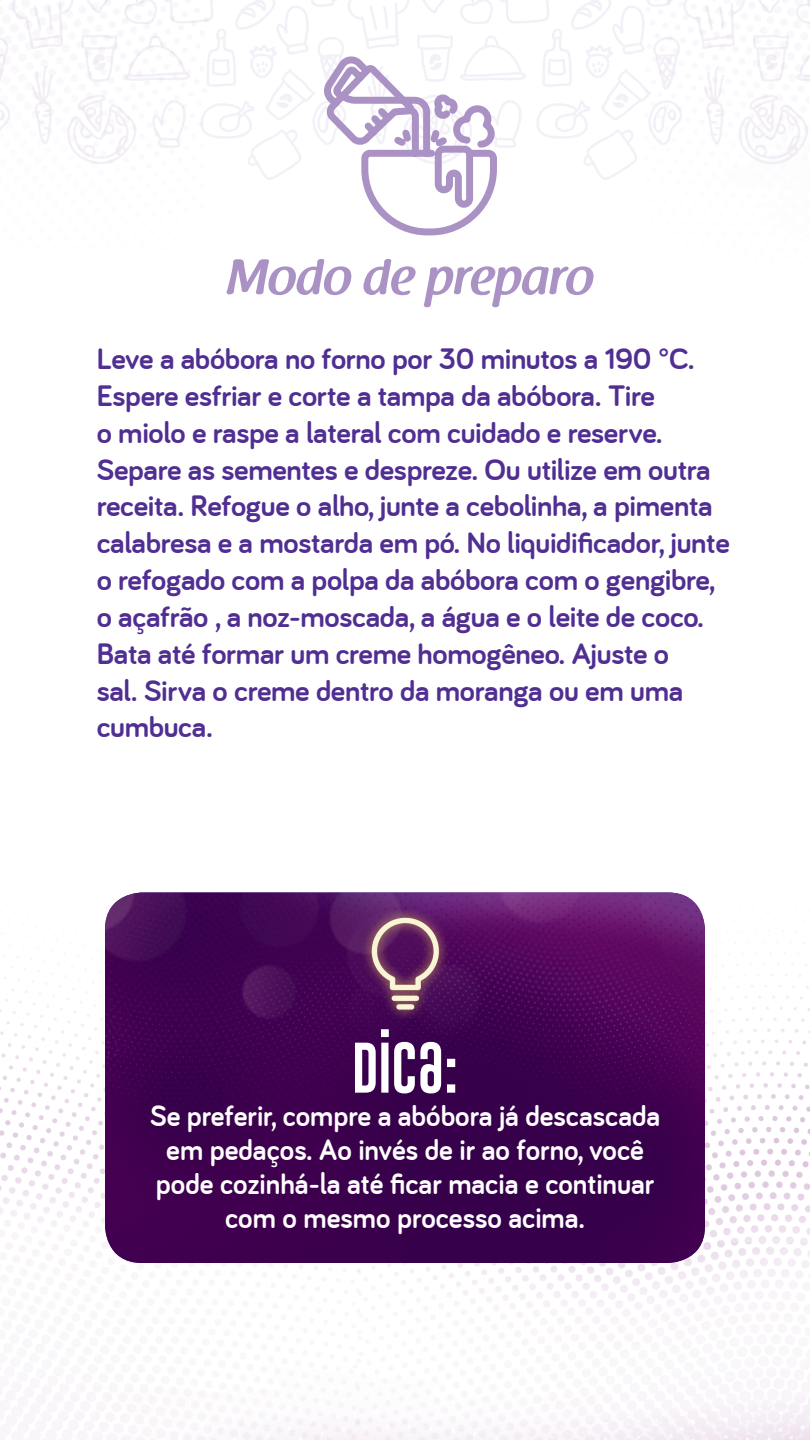
<style>
.page{position:relative;width:810px;height:1440px;background:#fff}
.page>*{position:absolute;margin:0;border:0;box-sizing:border-box;transform-origin:0 0}
.t1{font:52.2px "Gobold Uplow";color:#fff}
.t2{font:600 50.25px "Raspoutine";color:#ab92c4}
.t3{font:700 30.67px/36.8px "Bariol";letter-spacing:-.01em;color:#502e92}
.t4{font:700 30.67px/33.8px "Bariol";color:#fff;text-align:center;scale:.95 1}
</style>
<div class="page">
<img style="left:0;top:942px;width:810px;height:498px">
<svg style="left:0;top:0;width:810px;height:236px"></svg>
<img style="left:105px;top:892px;width:600px;height:371px">
<img style="left:351px;top:897px;width:108px;height:132px">
<p class="t2" style="left:227px;top:249px;width:368px">Modo de preparo</p>
<p class="t3" style="left:97px;top:341px;width:635px">Leve a abóbora no forno por 30 minutos a 190 °C.<br>Espere esfriar e corte a tampa da abóbora. Tire<br>o miolo e raspe a lateral com cuidado e reserve.<br>Separe as sementes e despreze. Ou utilize em outra receita. Refogue o alho, junte a cebolinha, a pimenta calabresa e a mostarda em pó. No liquidificador, junte o refogado com a polpa da abóbora com o gengibre, o açafrão , a noz-moscada, a água e o leite de coco.<br>Bata até formar um creme homogêneo. Ajuste o<br>sal. Sirva o creme dentro da moranga ou em uma cumbuca.</p>
<p class="t1" style="left:352px;top:1026px;width:108px">Dica:</p>
<p class="t4" style="left:150px;top:1099px;width:539px">Se preferir, compre a abóbora já descascada em pedaços. Ao invés de ir ao forno, você pode cozinhá-la até ficar macia e continuar com o mesmo processo acima.</p>
</div>
